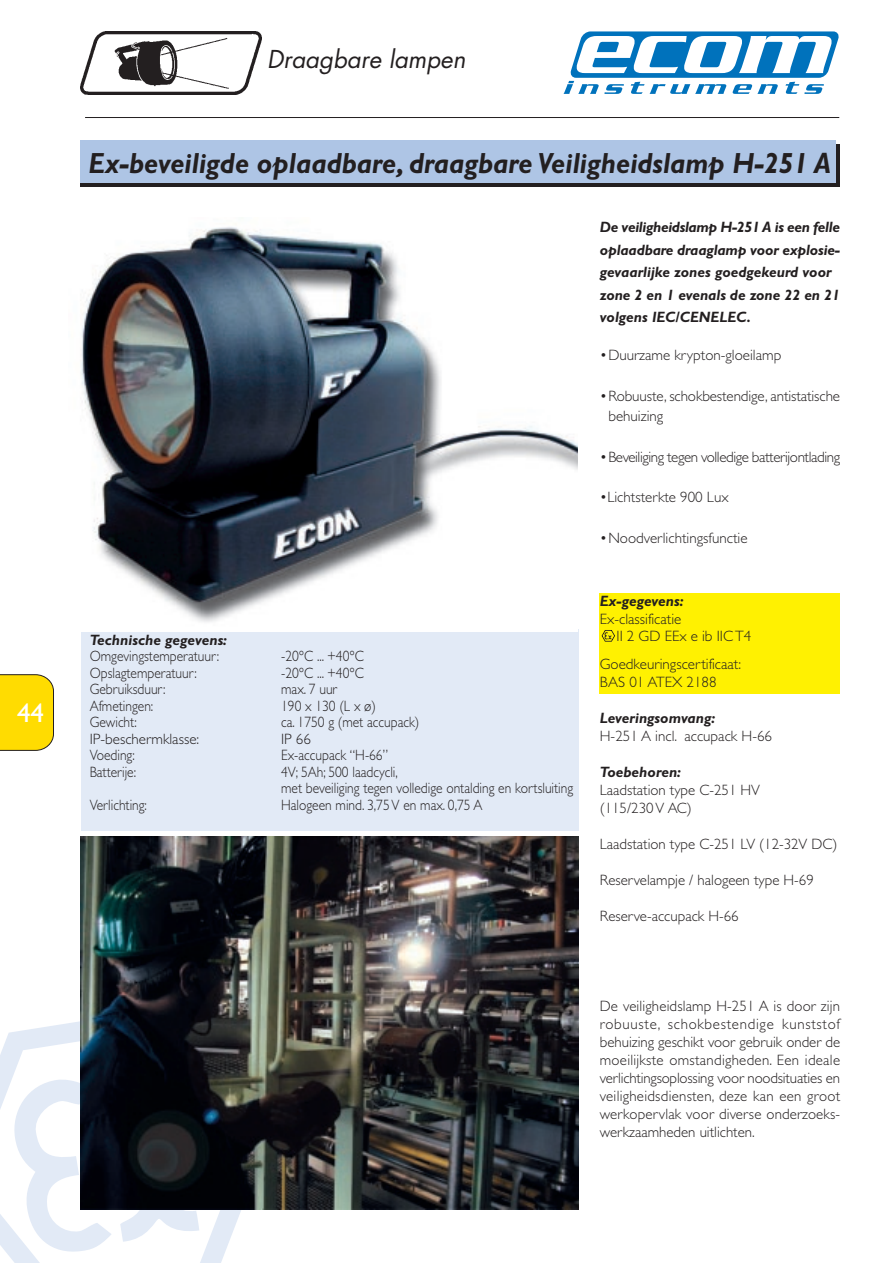
<style>
.page{position:relative;width:893px;height:1263px;background:#fff}
.page>*{position:absolute;margin:0;border:0;box-sizing:border-box;transform-origin:0 0}
.t1{font:italic 700 29.25px "Gill Sans";color:#231f20;scale:.95 1}
.t2{font:27px "Gill Sans";color:#fff}
.t3{font:italic 24px "Futura";color:#231f20}
.t4{font:300 15px/18px "Gill Sans";color:#231f20}
.t5{font:300 15px/16.5px "Gill Sans";color:#231f20;scale:.9 1}
.t6{font:italic 700 15px/22.5px "Gill Sans";letter-spacing:-.005em;color:#231f20}
.t7{font:300 15px "Gill Sans";letter-spacing:-.03em;color:#231f20}
</style>
<div class="page">
<svg style="left:0;top:1007px;width:241px;height:256px"></svg>
<svg style="left:0;top:675px;width:54px;height:76px;background:#f7d609"></svg>
<hr style="left:85px;top:117px;width:754px;height:1px;background:#231f20">
<div style="left:81px;top:629px;width:497px;height:202px;background:#e2eaf6"></div>
<div style="left:600px;top:593px;width:240px;height:101px;background:#fff101"></div>
<div style="left:81px;top:144px;width:759px;height:43px;background:#231f20"></div>
<div style="left:81px;top:141px;width:755px;height:42px;background:#aec5e5"></div>
<img style="left:81px;top:227px;width:496px;height:404px">
<img style="left:81px;top:837px;width:497px;height:373px">
<img style="left:80px;top:31px;width:181px;height:63px">
<svg style="left:563px;top:31px;width:276px;height:63px"></svg>
<svg style="left:601px;top:630px;width:14px;height:12px"></svg>
<h2 class="t2" style="left:17px;top:703px;width:29px">44</h2>
<h3 class="t3" style="left:267px;top:48px;width:204px">Draagbare lampen</h3>
<h1 class="t1" style="left:89px;top:153px;width:783px">Ex-beveiligde oplaadbare, draagbare Veiligheidslamp H-251 A</h1>
<p class="t6" style="left:90px;top:630px;width:139px">Technische gegevens:</p>
<p class="t5" style="left:90px;top:649px;width:145px">Omgevingstemperatuur:</p>
<p class="t5" style="left:281px;top:649px;width:94px">-20 C ... +40 C</p>
<p class="t5" style="left:90px;top:666px;width:120px">Opslagtemperatuur:</p>
<p class="t5" style="left:281px;top:666px;width:94px">-20 C ... +40 C</p>
<p class="t5" style="left:90px;top:682px;width:86px">Gebruiksduur:</p>
<p class="t5" style="left:281px;top:682px;width:64px">max. 7 uur</p>
<p class="t5" style="left:90px;top:699px;width:72px">Afmetingen:</p>
<p class="t5" style="left:281px;top:699px;width:107px">190 x 130 (L x ø)</p>
<p class="t5" style="left:90px;top:715px;width:54px">Gewicht:</p>
<p class="t5" style="left:281px;top:715px;width:155px">ca. 1750 g (met accupack)</p>
<p class="t4" style="left:90px;top:731px;width:111px">IP-beschermklasse:</p>
<p class="t4" style="left:281px;top:731px;width:31px">IP 66</p>
<p class="t5" style="left:90px;top:748px;width:52px">Voeding:</p>
<p class="t5" style="left:281px;top:748px;width:120px">Ex-accupack “H-66”</p>
<p class="t5" style="left:90px;top:765px;width:53px">Batterije:</p>
<p class="t5" style="left:281px;top:765px;width:326px">4V; 5Ah; 500 laadcycli,<br>met beveiliging tegen volledige ontalding en kortsluiting</p>
<p class="t5" style="left:90px;top:798px;width:65px">Verlichting:</p>
<p class="t5" style="left:281px;top:798px;width:225px">Halogeen mind. 3,75 V en max. 0,75 A</p>
<p class="t6" style="left:600px;top:218px;width:242px">De veiligheidslamp H-251 A is een felle oplaadbare draaglamp voor explosie&shy;gevaarlijke zones goedgekeurd voor zone 2 en 1 evenals de zone 22 en 21 volgens IEC/CENELEC.</p>
<p class="t4" style="left:600px;top:348px;width:183px">•Duurzame krypton-gloeilamp</p>
<p class="t4" style="left:608px;top:387px;width:233px;line-height:20.2px;text-indent:-9px">•Robuuste, schokbestendige, antistatische behuizing</p>
<p class="t7" style="left:600px;top:451px;width:242px">•Beveiliging tegen volledige batterijontlading</p>
<p class="t4" style="left:600px;top:490px;width:130px">•Lichtsterkte 900 Lux</p>
<p class="t4" style="left:600px;top:530px;width:149px">•Noodverlichtingsfunctie</p>
<p class="t6" style="left:600px;top:591px;width:85px">Ex-gegevens:</p>
<p class="t4" style="left:616px;top:611px;width:136px;text-indent:-17px">Ex-classificatie<br>II 2 GD EEx e ib IIC T4</p>
<p class="t4" style="left:600px;top:656px;width:143px">Goedkeuringscertificaat:<br>BAS 01 ATEX 2188</p>
<p class="t6" style="left:600px;top:708px;width:117px">Leveringsomvang:</p>
<p class="t4" style="left:600px;top:728px;width:174px">H-251 A incl. accupack H-66</p>
<p class="t6" style="left:600px;top:762px;width:83px">Toebehoren:</p>
<p class="t4" style="left:600px;top:782px;width:162px">Laadstation type C-251 HV (115/230 V AC)</p>
<p class="t4" style="left:600px;top:836px;width:239px">Laadstation type C-251 LV (12-32V DC)</p>
<p class="t4" style="left:600px;top:872px;width:215px">Reservelampje / halogeen type H-69</p>
<p class="t4" style="left:600px;top:908px;width:140px">Reserve-accupack H-66</p>
<p class="t4" style="left:600px;top:998px;width:242px;text-align:justify">De veiligheidslamp H-251 A is door zijn robuuste, schokbestendige kunststof behuizing geschikt voor gebruik onder de moeilijkste omstandigheden. Een ideale verlichtingsoplossing voor noodsituaties en veiligheidsdiensten, deze kan een groot werkopervlak voor diverse onderzoeks&shy;werkzaamheden uitlichten.</p>
</div>
